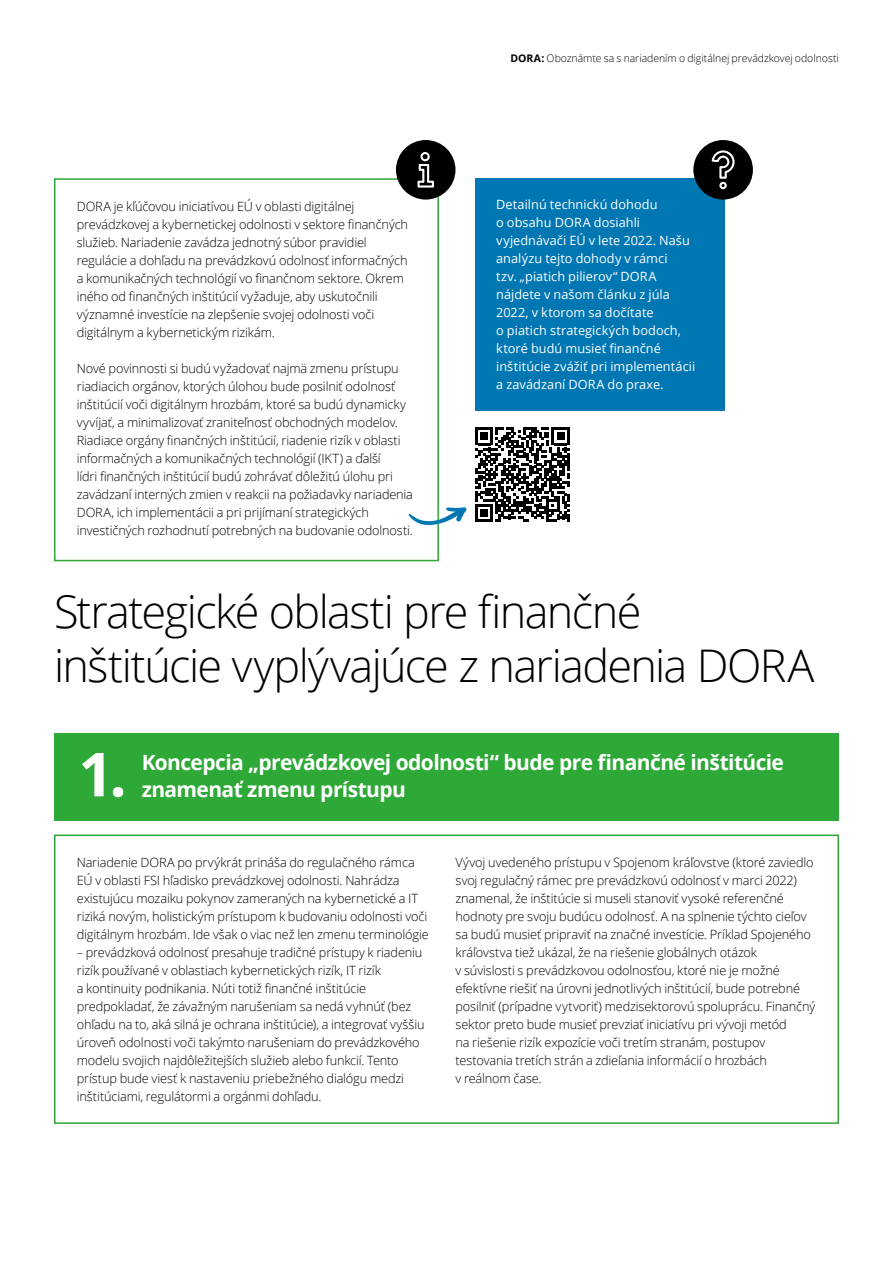
<style>
.page{position:relative;width:893px;height:1263px;background:#fff}
.page>*{position:absolute;margin:0;border:0;box-sizing:border-box;transform-origin:0 0}
.t1{font:700 60.75px "Open Sans";color:#fff}
.t2{font:300 45px/54px "Open Sans";letter-spacing:-.035em;color:#000}
.t3{font:700 21px "Open Sans";letter-spacing:-.03em;color:#fff}
.t4{font:300 12.75px/18px "Open Sans";letter-spacing:-.01em;color:#000}
.t5{font:12.75px/18px "Open Sans";letter-spacing:.005em;color:#fff}
.t6{font:300 10.5px "Open Sans";letter-spacing:-.005em;color:#000}
.s1{font-weight:700}
</style>
<div class="page">
<div style="left:54px;top:733px;width:785px;height:88px;background:#2ea836"></div>
<div style="left:475px;top:178px;width:250px;height:233px;background:#0077b3"></div>
<div style="left:54px;top:178px;width:385px;height:383px;border:2px solid #2ea836"></div>
<div style="left:54px;top:834px;width:785px;height:290px;border:2px solid #2ea836"></div>
<svg style="left:693px;top:140px;width:60px;height:60px"></svg>
<svg style="left:396px;top:140px;width:59px;height:60px"></svg>
<svg style="left:475px;top:427px;width:95px;height:95px"></svg>
<svg style="left:408px;top:507px;width:59px;height:26px"></svg>
<p class="t4" style="left:77px;top:197px;width:333px">DORA je kľúčovou iniciatívou EÚ v oblasti digitálnej prevádzkovej a kybernetickej odolnosti v sektore finančných služieb. Nariadenie zavádza jednotný súbor pravidiel regulácie a dohľadu na prevádzkovú odolnosť informačných a komunikačných technológií vo finančnom sektore. Okrem iného od finančných inštitúcií vyžaduje, aby uskutočnili významné investície na zlepšenie svojej odolnosti voči digitálnym a kybernetickým rizikám.</p>
<p class="t4" style="left:77px;top:359px;width:338px">Nové povinnosti si budú vyžadovať najmä zmenu prístupu riadiacich orgánov, ktorých úlohou bude posilniť odolnosť inštitúcií voči digitálnym hrozbám, ktoré sa budú dynamicky vyvíjať, a minimalizovať zraniteľnosť obchodných modelov.<br>Riadiace orgány finančných inštitúcií, riadenie rizík v oblasti informačných a komunikačných technológií (IKT) a ďalší<br>lídri finančných inštitúcií budú zohrávať dôležitú úlohu pri zavádzaní interných zmien v reakcii na požiadavky nariadenia DORA, ich implementácii a pri prijímaní strategických investičných rozhodnutí potrebných na budovanie odolnosti.</p>
<p class="t6" style="left:510px;top:51px;width:330px"><span class="s1">DORA:</span> Oboznámte sa s nariadením o digitálnej prevádzkovej odolnosti</p>
<p class="t5" style="left:496px;top:195px;width:201px">Detailnú technickú dohodu<br>o obsahu DORA dosiahli vyjednávači EÚ v lete 2022. Našu analýzu tejto dohody v rámci<br>tzv. „piatich pilierov“ DORA nájdete v našom článku z júla<br>2022, v ktorom sa dočítate<br>o piatich strategických bodoch, ktoré budú musieť finančné inštitúcie zvážiť pri implementácii a zavádzaní DORA do praxe.</p>
<h2 class="t2" style="left:54px;top:583px;width:762px">Strategické oblasti pre finančné inštitúcie vyplývajúce z nariadenia DORA</h2>
<h1 class="t1" style="left:78px;top:731px;width:50px">1.</h1>
<h3 class="t3" style="left:142px;top:748px;width:644px">Koncepcia „prevádzkovej odolnosti“ bude pre finančné inštitúcie</h3>
<h3 class="t3" style="left:142px;top:775px;width:266px">znamenať zmenu prístupu</h3>
<p class="t4" style="left:77px;top:853px;width:354px">Nariadenie DORA po prvýkrát prináša do regulačného rámca EÚ v oblasti FSI hľadisko prevádzkovej odolnosti. Nahrádza existujúcu mozaiku pokynov zameraných na kybernetické a IT riziká novým, holistickým prístupom k budovaniu odolnosti voči digitálnym hrozbám. Ide však o viac než len zmenu terminológie</p>
<p class="t4" style="left:77px;top:943px;width:349px">– prevádzková odolnosť presahuje tradičné prístupy k riadeniu rizík používané v oblastiach kybernetických rizík, IT rizík<br>a kontinuity podnikania. Núti totiž finančné inštitúcie predpokladať, že závažným narušeniam sa nedá vyhnúť (bez ohľadu na to, aká silná je ochrana inštitúcie), a integrovať vyššiu úroveň odolnosti voči takýmto narušeniam do prevádzkového modelu svojich najdôležitejších služieb alebo funkcií. Tento prístup bude viesť k nastaveniu priebežného dialógu medzi inštitúciami, regulátormi a orgánmi dohľadu.</p>
<p class="t4" style="left:455px;top:853px;width:361px">Vývoj uvedeného prístupu v Spojenom kráľovstve (ktoré zaviedlo svoj regulačný rámec pre prevádzkovú odolnosť v marci 2022) znamenal, že inštitúcie si museli stanoviť vysoké referenčné hodnoty pre svoju budúcu odolnosť. A na splnenie týchto cieľov sa budú musieť pripraviť na značné investície. Príklad Spojeného kráľovstva tiež ukázal, že na riešenie globálnych otázok<br>v súvislosti s prevádzkovou odolnosťou, ktoré nie je možné efektívne riešiť na úrovni jednotlivých inštitúcií, bude potrebné posilniť (prípadne vytvoriť) medzisektorovú spoluprácu. Finančný sektor preto bude musieť prevziať iniciatívu pri vývoji metód<br>na riešenie rizík expozície voči tretím stranám, postupov testovania tretích strán a zdieľania informácií o hrozbách<br>v reálnom čase.</p>
</div>
